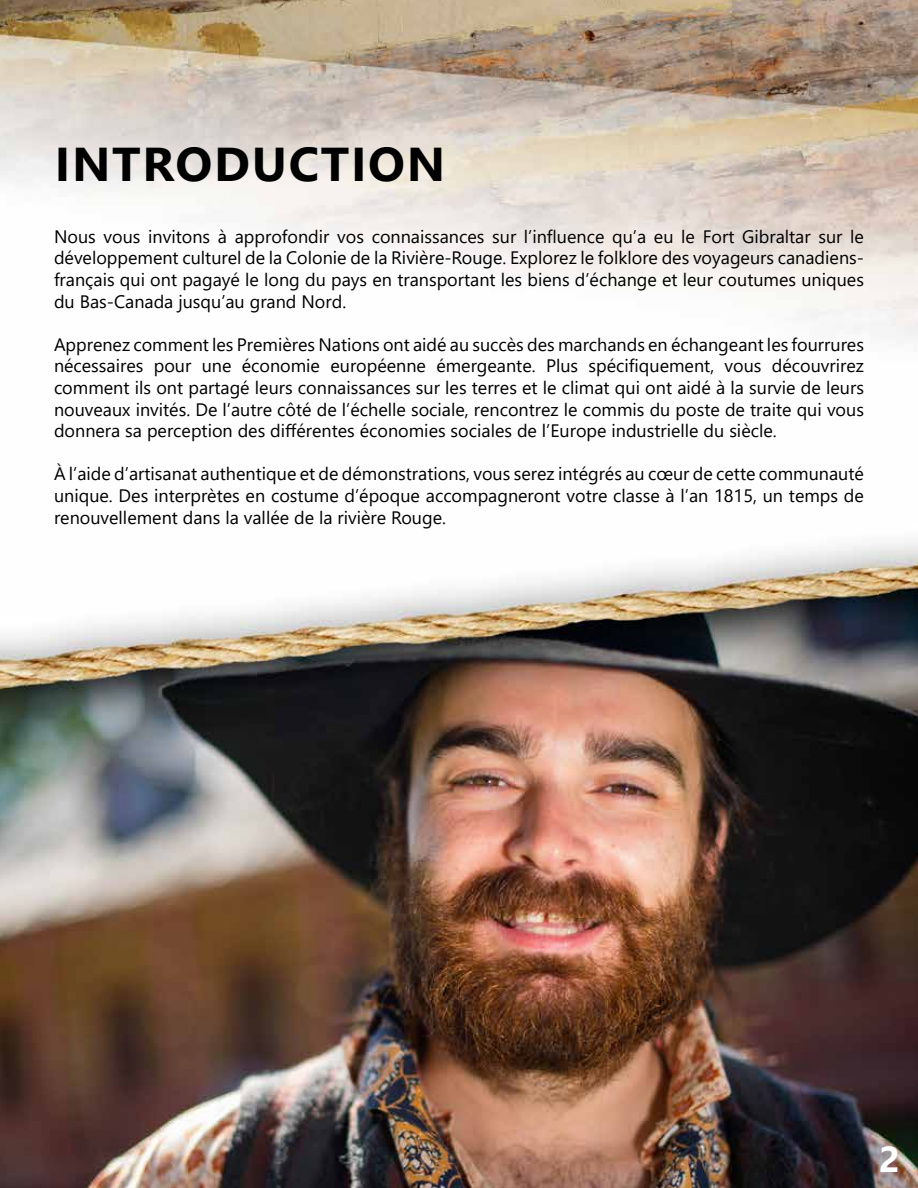
<style>
.page{position:relative;width:918px;height:1188px;background:#fff}
.page>*{position:absolute;margin:0;border:0;box-sizing:border-box;transform-origin:0 0}
.t1{font:700 47.4px "Segoe UI";letter-spacing:.035em;color:#000}
.t2{font:700 36px "Segoe UI";color:#fff}
.t3{font:18px/21.6px "Segoe UI";color:#000;text-align:justify}
</style>
<div class="page">
<img style="left:0;top:0;width:918px;height:1188px">
<h1 class="t1" style="left:55px;top:120px;width:392px">INTRODUCTION</h1>
<p class="t3" style="left:54px;top:224px;width:812px">Nous vous invitons à approfondir vos connaissances sur l’influence qu’a eu le Fort Gibraltar sur le développement culturel de la Colonie de la Rivière-Rouge. Explorez le folklore des voyageurs canadiens&shy;français qui ont pagayé le long du pays en transportant les biens d’échange et leur coutumes uniques du Bas-Canada jusqu’au grand Nord.</p>
<p class="t3" style="left:54px;top:332px;width:812px">Apprenez comment les Premières Nations ont aidé au succès des marchands en échangeant les fourrures nécessaires pour une économie européenne émergeante. Plus spécifiquement, vous découvrirez comment ils ont partagé leurs connaissances sur les terres et le climat qui ont aidé à la survie de leurs nouveaux invités. De l’autre côté de l’échelle sociale, rencontrez le commis du poste de traite qui vous donnera sa perception des différentes économies sociales de l’Europe industrielle du siècle.</p>
<p class="t3" style="left:54px;top:462px;width:812px">À l’aide d’artisanat authentique et de démonstrations, vous serez intégrés au cœur de cette communauté unique. Des interprètes en costume d’époque accompagneront votre classe à l’an 1815, un temps de renouvellement dans la vallée de la rivière Rouge.</p>
<h2 class="t2" style="left:879px;top:1125px;width:22px">2</h2>
</div>
